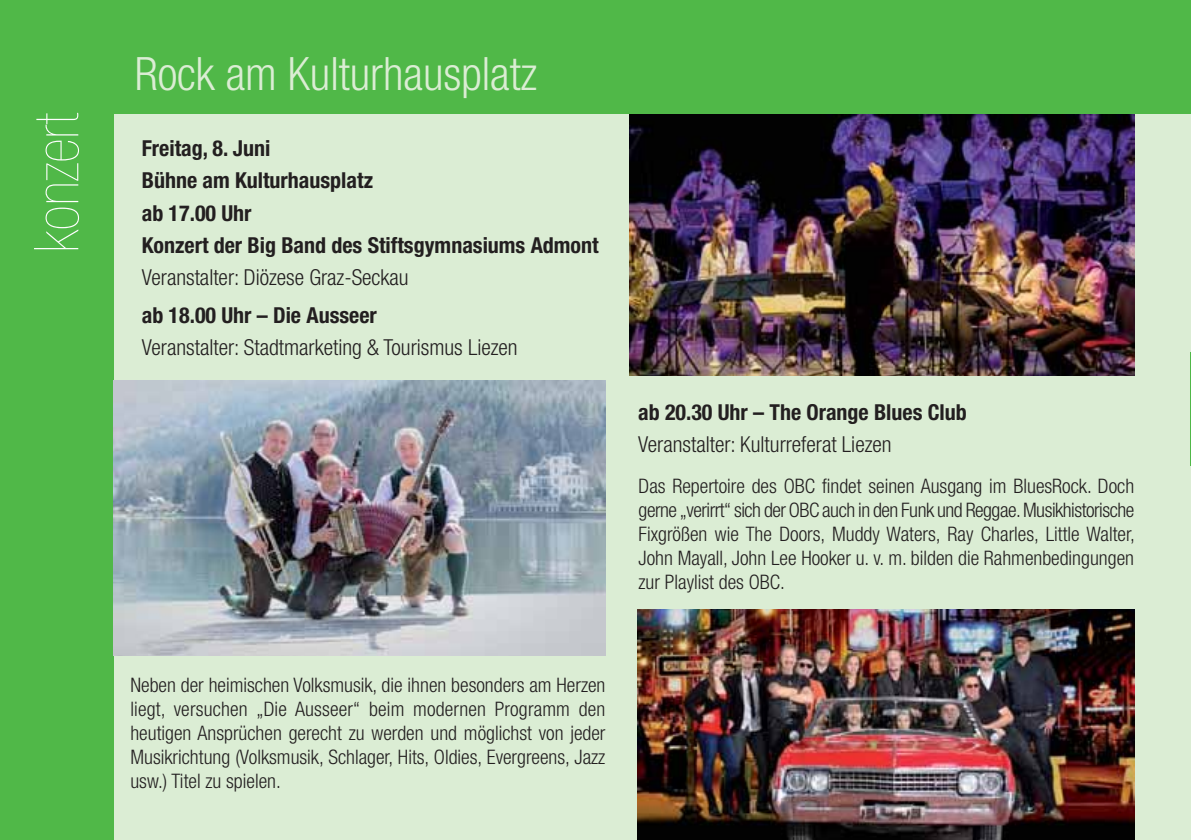
<style>
.page{position:relative;width:1191px;height:840px;background:#fff}
.page>*{position:absolute;margin:0;border:0;box-sizing:border-box;transform-origin:0 0}
.t1{font:900 condensed 62px "Helvetica Neue";color:#fff}
.t2{font:300 condensed 46px "Helvetica Neue";color:#dbedd4}
.t3{font:700 condensed 22px/32px "Helvetica Neue";color:#231f20}
.t4{font:300 condensed 22px "Helvetica Neue";color:#231f20}
.t5{font:300 condensed 20px/24px "Helvetica Neue";color:#231f20;text-align:justify}
</style>
<div class="page">
<div style="left:0;top:0;width:1191px;height:839px;background:#dbedd4"></div>
<img style="left:629px;top:113px;width:505px;height:262px">
<div style="left:0;top:0;width:113px;height:839px;background:#50b848"></div>
<div style="left:0;top:0;width:1191px;height:113px;background:#50b848"></div>
<img style="left:113px;top:380px;width:492px;height:275px">
<img style="left:638px;top:609px;width:496px;height:230px">
<h1 class="t1" style="left:34px;top:252px;width:141px;rotate:-90deg">konzert</h1>
<h2 class="t2" style="left:135px;top:57px;width:404px">Rock am Kulturhausplatz</h2>
<p class="t3" style="left:142px;top:134px;width:458px">Freitag, 8. Juni<br>Bühne am Kulturhausplatz<br>ab 17.00 Uhr<br>Konzert der Big Band des Stiftsgymnasiums Admont</p>
<p class="t4" style="left:142px;top:269px;width:268px">Veranstalter: Diözese Graz-Seckau</p>
<p class="t3" style="left:142px;top:300px;width:237px">ab 18.00 Uhr – Die Ausseer</p>
<p class="t4" style="left:142px;top:339px;width:377px">Veranstalter: Stadtmarketing &amp; Tourismus Liezen</p>
<p class="t3" style="left:638px;top:398px;width:330px">ab 20.30 Uhr – The Orange Blues Club</p>
<p class="t4" style="left:638px;top:436px;width:255px">Veranstalter: Kulturreferat Liezen</p>
<p class="t5" style="left:638px;top:475px;width:498px">Das Repertoire des OBC findet seinen Ausgang im BluesRock. Doch gerne „verirrt“ sich der OBC auch in den Funk und Reggae. Musikhistorische Fixgrößen wie The Doors, Muddy Waters, Ray Charles, Little Walter, John Mayall, John Lee Hooker u. v. m. bilden die Rahmenbedingungen zur Playlist des OBC.</p>
<p class="t5" style="left:130px;top:674px;width:476px">Neben der heimischen Volksmusik, die ihnen besonders am Herzen liegt, versuchen „Die Ausseer“ beim modernen Programm den heutigen Ansprüchen gerecht zu werden und möglichst von jeder Musikrichtung (Volksmusik, Schlager, Hits, Oldies, Evergreens, Jazz usw.) Titel zu spielen.</p>
</div>
